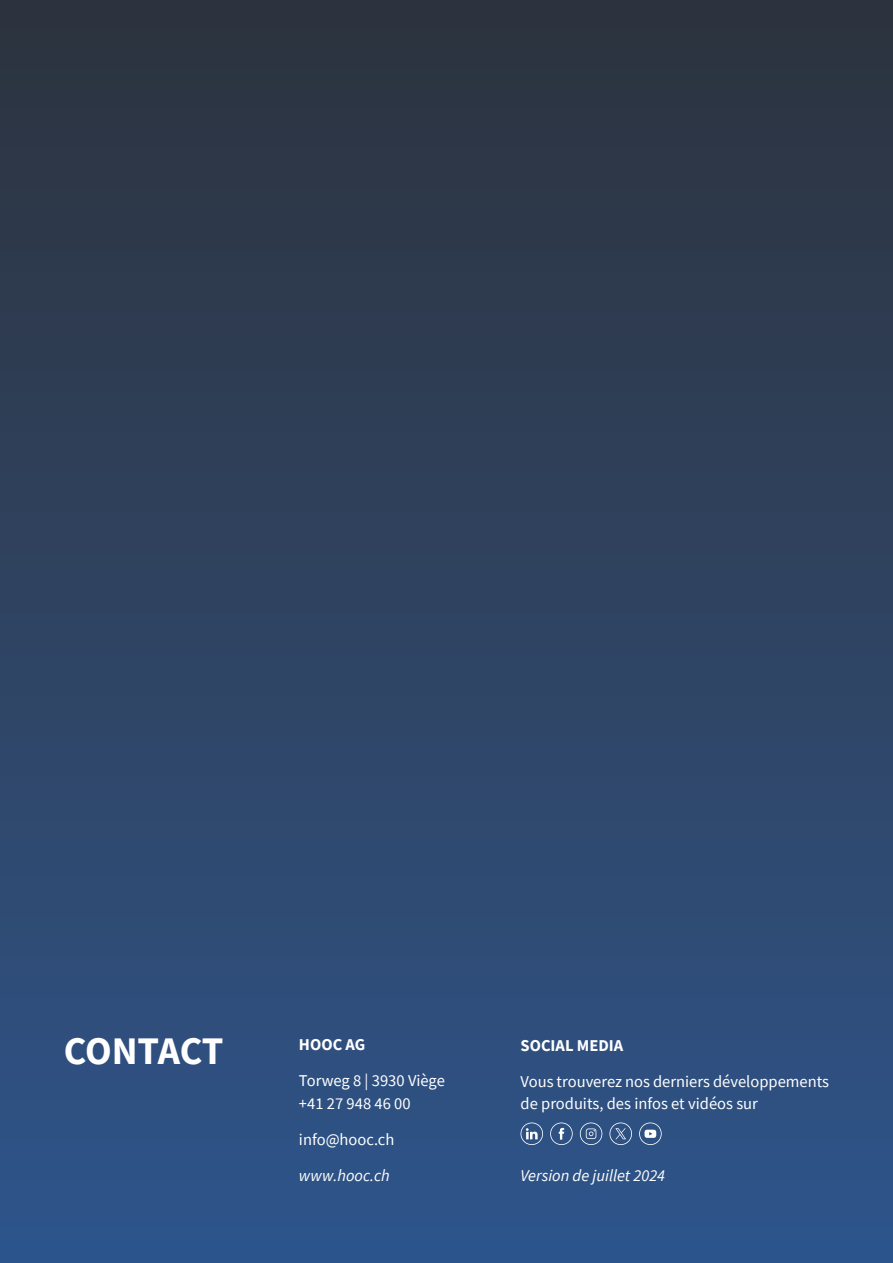
<style>
.page{position:relative;width:893px;height:1263px;background:#fff}
.page>*{position:absolute;margin:0;border:0;box-sizing:border-box;transform-origin:0 0}
.t1{font:700 39px "Source Sans Pro";letter-spacing:-.01em;color:#fff}
.t2{font:16.5px/22.5px "Source Sans Pro";color:#fff}
.t3{font:italic 16.5px "Source Sans Pro";color:#fff}
.t4{font:700 16.5px "Source Sans Pro";color:#fff}
</style>
<div class="page">
<div style="left:0;top:0;width:893px;height:1263px;background:linear-gradient(to bottom,#2d333c,#2f558b)"></div>
<svg style="left:550px;top:1122px;width:23px;height:23px"></svg>
<svg style="left:580px;top:1122px;width:22px;height:23px"></svg>
<svg style="left:520px;top:1122px;width:23px;height:23px"></svg>
<svg style="left:639px;top:1122px;width:23px;height:23px"></svg>
<svg style="left:609px;top:1122px;width:23px;height:23px"></svg>
<h1 class="t1" style="left:64px;top:1025px;width:161px">CONTACT</h1>
<p class="t4" style="left:299px;top:1034px;width:68px">HOOC AG</p>
<p class="t2" style="left:299px;top:1069px;width:147px">Torweg 8 | 3930 Viège +41 27 948 46 00</p>
<p class="t2" style="left:299px;top:1128px;width:97px">info@hooc.ch</p>
<p class="t3" style="left:299px;top:1165px;width:92px">www.hooc.ch</p>
<p class="t4" style="left:520px;top:1034px;width:104px">SOCIAL MEDIA</p>
<p class="t2" style="left:520px;top:1070px;width:310px">Vous trouverez nos derniers développements de produits, des infos et vidéos sur</p>
<p class="t3" style="left:520px;top:1165px;width:146px">Version de juillet 2024</p>
</div>
